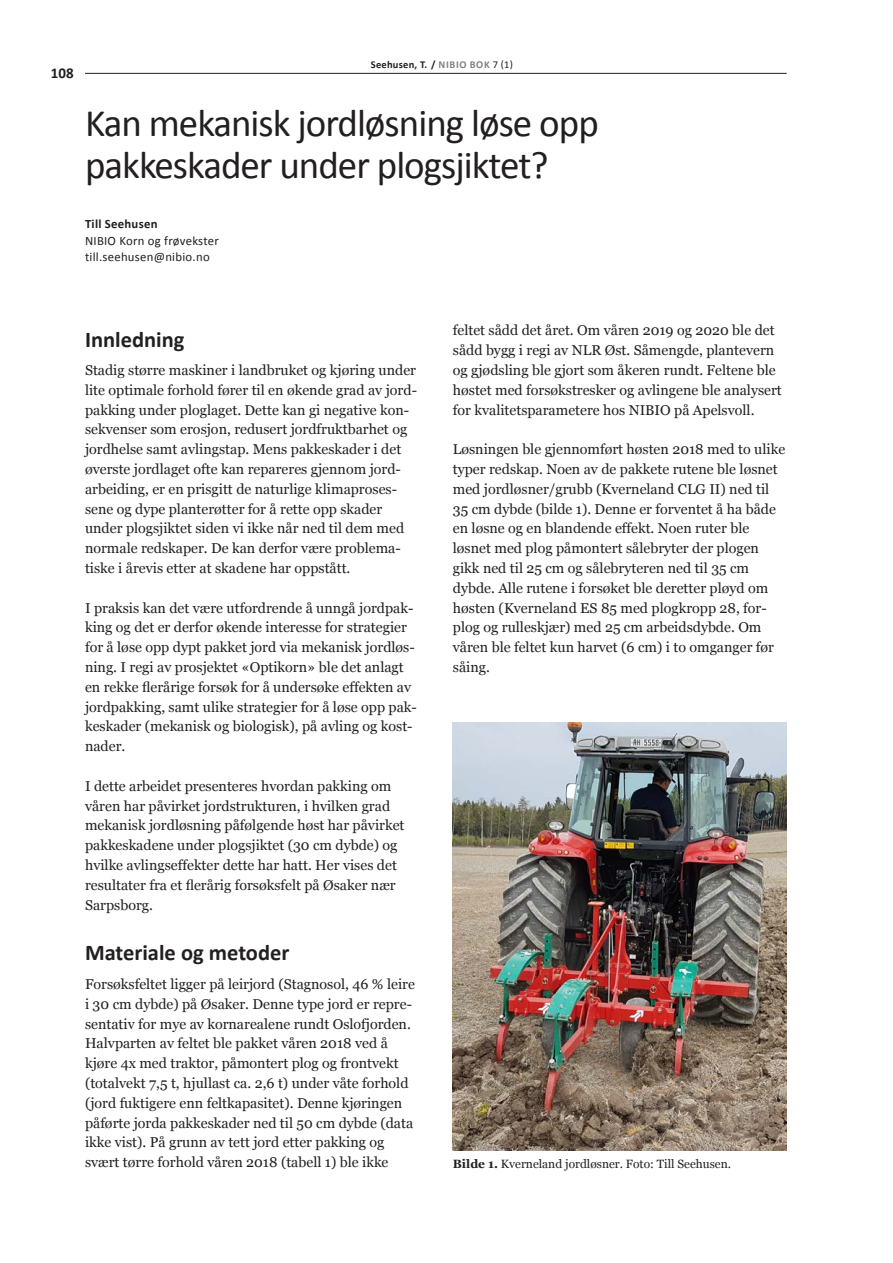
<style>
.page{position:relative;width:893px;height:1263px;background:#fff}
.page>*{position:absolute;margin:0;border:0;box-sizing:border-box;transform-origin:0 0}
.t1{font:39px/42px "Calibri";letter-spacing:-.025em;color:#231f20}
.t2{font:700 22.5px "Calibri";color:#231f20}
.t3{font:700 15px "Calibri";color:#231f20}
.t4{font:14.25px/19.8px "Georgia";color:#231f20}
.t5{font:12.75px/16.5px "Calibri";letter-spacing:.02em;color:#231f20}
.t6{font:700 12.75px "Calibri";letter-spacing:.02em;color:#231f20}
.t7{font:12px "Georgia";color:#231f20}
.t8{font:700 10.5px "Calibri";letter-spacing:.02em;color:#231f20}
.s1{color:#808285}
.s2{font-weight:400}
.s3{font-weight:700}
</style>
<div class="page">
<hr style="left:85px;top:73px;width:702px;height:1px;background:#231f20">
<img style="left:453px;top:723px;width:334px;height:427px">
<p class="t3" style="left:51px;top:64px;width:24px">108</p>
<p class="t8" style="left:371px;top:58px;width:144px">Seehusen, T. / <span class="s1">NIBIO BOK</span> <span class="s2">7 (1)</span></p>
<h1 class="t1" style="left:85px;top:102px;width:515px">Kan mekanisk jordløsning løse opp pakkeskader under plogsjiktet?</h1>
<p class="t6" style="left:85px;top:216px;width:74px">Till Seehusen</p>
<p class="t5" style="left:85px;top:232px;width:135px">NIBIO Korn og frøvekster till.seehusen@nibio.no</p>
<h2 class="t2" style="left:85px;top:325px;width:101px">Innledning</h2>
<p class="t4" style="left:85px;top:360px;width:333px">Stadig større maskiner i landbruket og kjøring under lite optimale forhold fører til en økende grad av jord&shy;pakking under ploglaget. Dette kan gi negative kon&shy;sekvenser som erosjon, redusert jordfruktbarhet og jordhelse samt avlingstap. Mens pakkeskader i det øverste jordlaget ofte kan repareres gjennom jord&shy;arbeiding, er en prisgitt de naturlige klimaproses&shy;sene og dype planterøtter for å rette opp skader under plogsjiktet siden vi ikke når ned til dem med normale redskaper. De kan derfor være problema&shy;tiske i årevis etter at skadene har oppstått.</p>
<p class="t4" style="left:85px;top:598px;width:333px">I praksis kan det være utfordrende å unngå jordpak&shy;king og det er derfor økende interesse for strategier for å løse opp dypt pakket jord via mekanisk jordløs&shy;ning. I regi av prosjektet «Optikorn» ble det anlagt en rekke flerårige forsøk for å undersøke effekten av jordpakking, samt ulike strategier for å løse opp pak&shy;keskader (mekanisk og biologisk), på avling og kost&shy;nader.</p>
<p class="t4" style="left:85px;top:776px;width:321px">I dette arbeidet presenteres hvordan pakking om våren har påvirket jordstrukturen, i hvilken grad mekanisk jordløsning påfølgende høst har påvirket pakkeskadene under plogsjiktet (30 cm dybde) og hvilke avlingseffekter dette har hatt. Her vises det resultater fra et flerårig forsøksfelt på Øsaker nær Sarpsborg.</p>
<h2 class="t2" style="left:85px;top:938px;width:206px">Materiale og metoder</h2>
<p class="t4" style="left:85px;top:974px;width:331px">Forsøksfeltet ligger på leirjord (Stagnosol, 46 % leire i 30 cm dybde) på Øsaker. Denne type jord er repre&shy;sentativ for mye av kornarealene rundt Oslofjorden.<br>Halvparten av feltet ble pakket våren 2018 ved å kjøre 4x med traktor, påmontert plog og frontvekt (totalvekt 7,5 t, hjullast ca. 2,6 t) under våte forhold (jord fuktigere enn feltkapasitet). Denne kjøringen påførte jorda pakkeskader ned til 50 cm dybde (data ikke vist). På grunn av tett jord etter pakking og svært tørre forhold våren 2018 (tabell 1) ble ikke</p>
<p class="t4" style="left:453px;top:321px;width:330px">feltet sådd det året. Om våren 2019 og 2020 ble det sådd bygg i regi av NLR Øst. Såmengde, plantevern og gjødsling ble gjort som åkeren rundt. Feltene ble høstet med forsøkstresker og avlingene ble analysert for kvalitetsparametere hos NIBIO på Apelsvoll.</p>
<p class="t4" style="left:453px;top:439px;width:334px">Løsningen ble gjennomført høsten 2018 med to ulike typer redskap. Noen av de pakkete rutene ble løsnet med jordløsner/grubb (Kverneland CLG II) ned til 35 cm dybde (bilde 1). Denne er forventet å ha både en løsne og en blandende effekt. Noen ruter ble løsnet med plog påmontert sålebryter der plogen gikk ned til 25 cm og sålebryteren ned til 35 cm dybde. Alle rutene i forsøket ble deretter pløyd om høsten (Kverneland ES 85 med plogkropp 28, for&shy;plog og rulleskjær) med 25 cm arbeidsdybde. Om våren ble feltet kun harvet (6 cm) i to omganger før såing.</p>
<p class="t7" style="left:453px;top:1157px;width:280px"><span class="s3">Bilde 1.</span> Kverneland jordløsner. Foto: Till Seehusen.</p>
</div>
